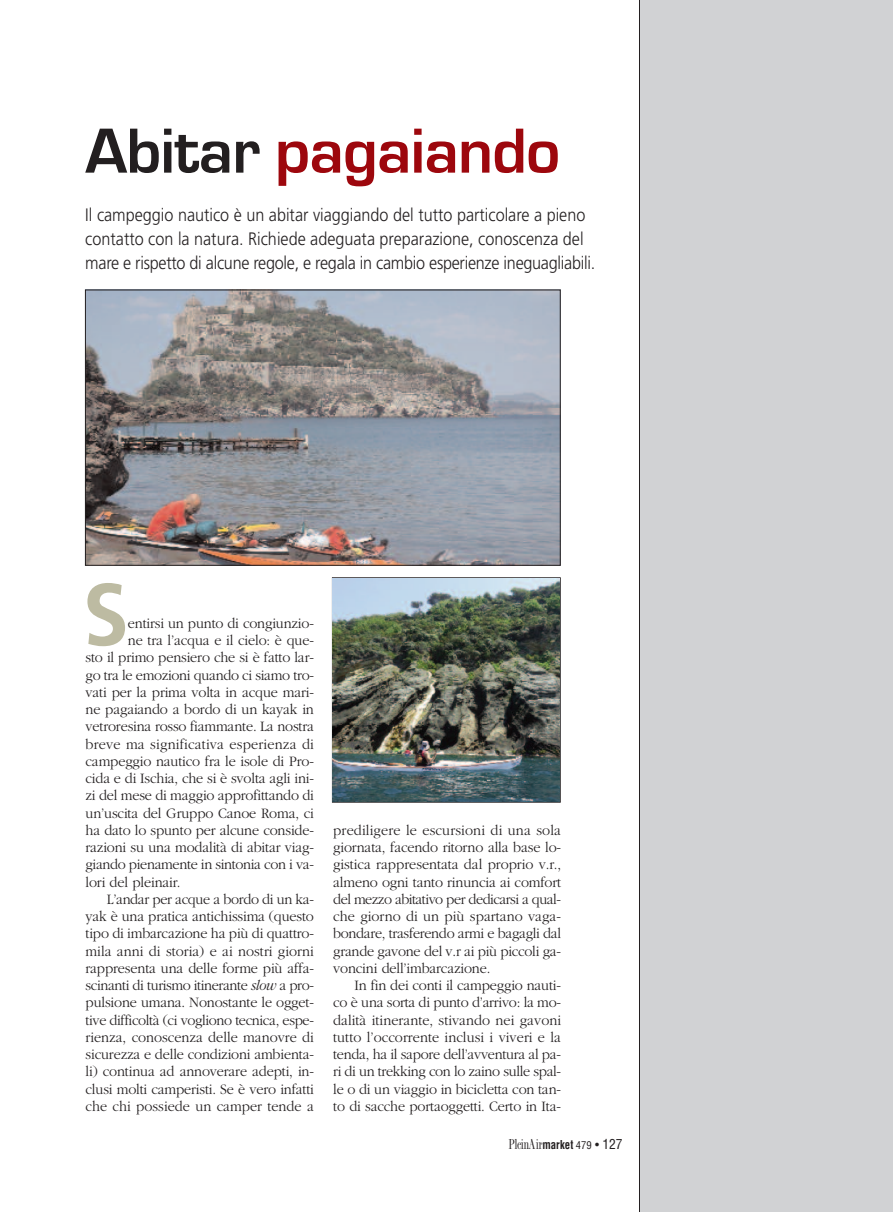
<style>
.page{position:relative;width:893px;height:1212px;background:#fff}
.page>*{position:absolute;margin:0;border:0;box-sizing:border-box;transform-origin:0 0}
.t1{font:700 87.6px "Frutiger";color:#bdbba2;scale:.95 1}
.t2{font:700 66px "Eurostile";letter-spacing:-.015em;color:#9d070d}
.t3{font:300 18px/24px "Frutiger";color:#231f20;scale:.9 1}
.t4{font:300 15px/17.2px "Garamond";letter-spacing:-.01em;color:#231f20;text-align:justify;scale:.95 1}
.t5{font:300 15px "Garamond";letter-spacing:.015em;color:#231f20;scale:.95 1}
.t6{font:15px "Fashion Compressed No Three LT";letter-spacing:-.04em;color:#231f20}
.s1{color:#231f20}
.s2{font-style:italic}
.s3{font-family:"Helvetica";font-weight:700;font-stretch:condensed;font-size:12px}
.s4{font-family:"Helvetica";font-stretch:condensed;font-size:10.5px}
.s5{font-family:"Helvetica";font-stretch:condensed;font-size:12px}
.s6{font-family:"Helvetica";font-stretch:condensed;font-size:13.5px}
</style>
<div class="page">
<div style="left:640px;top:0;width:253px;height:1212px;background:#d1d2d4"></div>
<hr style="left:639px;top:0;width:1px;height:1212px;background:#231f20">
<img style="left:87px;top:292px;width:472px;height:272px">
<div style="left:85px;top:290px;width:476px;height:276px;border:1px solid #231f20"></div>
<img style="left:333px;top:578px;width:227px;height:224px">
<h2 class="t2" style="left:85px;top:111px;width:476px"><span class="s1">Abitar</span> pagaiando</h2>
<p class="t3" style="left:85px;top:204px;width:568px">Il campeggio nautico è un abitar viaggiando del tutto particolare a pieno contatto con la natura. Richiede adeguata preparazione, conoscenza del mare e rispetto di alcune regole, e regala in cambio esperienze ineguagliabili.</p>
<h1 class="t1" style="left:83px;top:579px;width:50px">S</h1>
<p class="t4" style="left:128px;top:614px;width:197px">entirsi un punto di congiunzio-</p>
<p class="t4" style="left:128px;top:631px;width:197px">ne tra l’acqua e il cielo: è que-</p>
<p class="t4" style="left:86px;top:649px;width:242px">sto il primo pensiero che si è fatto lar-</p>
<p class="t4" style="left:86px;top:666px;width:242px">go tra le emozioni quando ci siamo tro-</p>
<p class="t4" style="left:86px;top:683px;width:242px">vati per la prima volta in acque mari-</p>
<p class="t4" style="left:86px;top:700px;width:242px">ne pagaiando a bordo di un kayak in</p>
<p class="t4" style="left:86px;top:718px;width:242px">vetroresina rosso fiammante. La nostra</p>
<p class="t5" style="left:86px;top:735px;width:242px">breve ma significativa esperienza di</p>
<p class="t4" style="left:86px;top:752px;width:242px">campeggio nautico fra le isole di Pro-</p>
<p class="t4" style="left:86px;top:769px;width:242px">cida e di Ischia, che si è svolta agli ini-</p>
<p class="t4" style="left:86px;top:787px;width:242px">zi del mese di maggio approfittando di</p>
<p class="t4" style="left:86px;top:804px;width:242px">un’uscita del Gruppo Canoe Roma, ci</p>
<p class="t4" style="left:86px;top:821px;width:242px">ha dato lo spunto per alcune conside-</p>
<p class="t4" style="left:86px;top:838px;width:242px">razioni su una modalità di abitar viag-</p>
<p class="t4" style="left:86px;top:856px;width:242px">giando pienamente in sintonia con i va-</p>
<p class="t4" style="left:86px;top:873px;width:101px">lori del pleinair.</p>
<p class="t4" style="left:107px;top:890px;width:219px">L’andar per acque a bordo di un ka-</p>
<p class="t4" style="left:86px;top:907px;width:242px">yak è una pratica antichissima (questo</p>
<p class="t4" style="left:86px;top:925px;width:242px">tipo di imbarcazione ha più di quattro-</p>
<p class="t4" style="left:86px;top:942px;width:242px">mila anni di storia) e ai nostri giorni</p>
<p class="t4" style="left:86px;top:959px;width:242px">rappresenta una delle forme più affa-</p>
<p class="t4" style="left:86px;top:976px;width:242px">scinanti di turismo itinerante <span class="s2">slow</span> a pro-</p>
<p class="t4" style="left:86px;top:994px;width:242px">pulsione umana. Nonostante le ogget-</p>
<p class="t4" style="left:86px;top:1011px;width:242px">tive difficoltà (ci vogliono tecnica, espe-</p>
<p class="t4" style="left:86px;top:1028px;width:242px">rienza, conoscenza delle manovre di</p>
<p class="t4" style="left:86px;top:1045px;width:242px">sicurezza e delle condizioni ambienta-</p>
<p class="t4" style="left:86px;top:1063px;width:242px">li) continua ad annoverare adepti, in-</p>
<p class="t4" style="left:86px;top:1080px;width:242px">clusi molti camperisti. Se è vero infatti</p>
<p class="t4" style="left:86px;top:1097px;width:242px">che chi possiede un camper tende a</p>
<p class="t4" style="left:333px;top:821px;width:241px">prediligere le escursioni di una sola giornata, facendo ritorno alla base lo&shy;gistica rappresentata dal proprio v.r., almeno ogni tanto rinuncia ai comfort del mezzo abitativo per dedicarsi a qual&shy;che giorno di un più spartano vaga&shy;bondare, trasferendo armi e bagagli dal grande gavone del v.r ai più piccoli ga&shy;voncini dell’imbarcazione.</p>
<p class="t4" style="left:333px;top:976px;width:241px;text-indent:21px">In fin dei conti il campeggio nauti&shy;co è una sorta di punto d’arrivo: la mo&shy;dalità itinerante, stivando nei gavoni tutto l’occorrente inclusi i viveri e la tenda, ha il sapore dell’avventura al pa&shy;ri di un trekking con lo zaino sulle spal&shy;le o di un viaggio in bicicletta con tan&shy;to di sacche portaoggetti. Certo in Ita-</p>
<p class="t6" style="left:509px;top:1134px;width:115px">PleinAir<span class="s3">market</span> <span class="s4">479</span> <span class="s5">•</span> <span class="s6">127</span></p>
</div>
